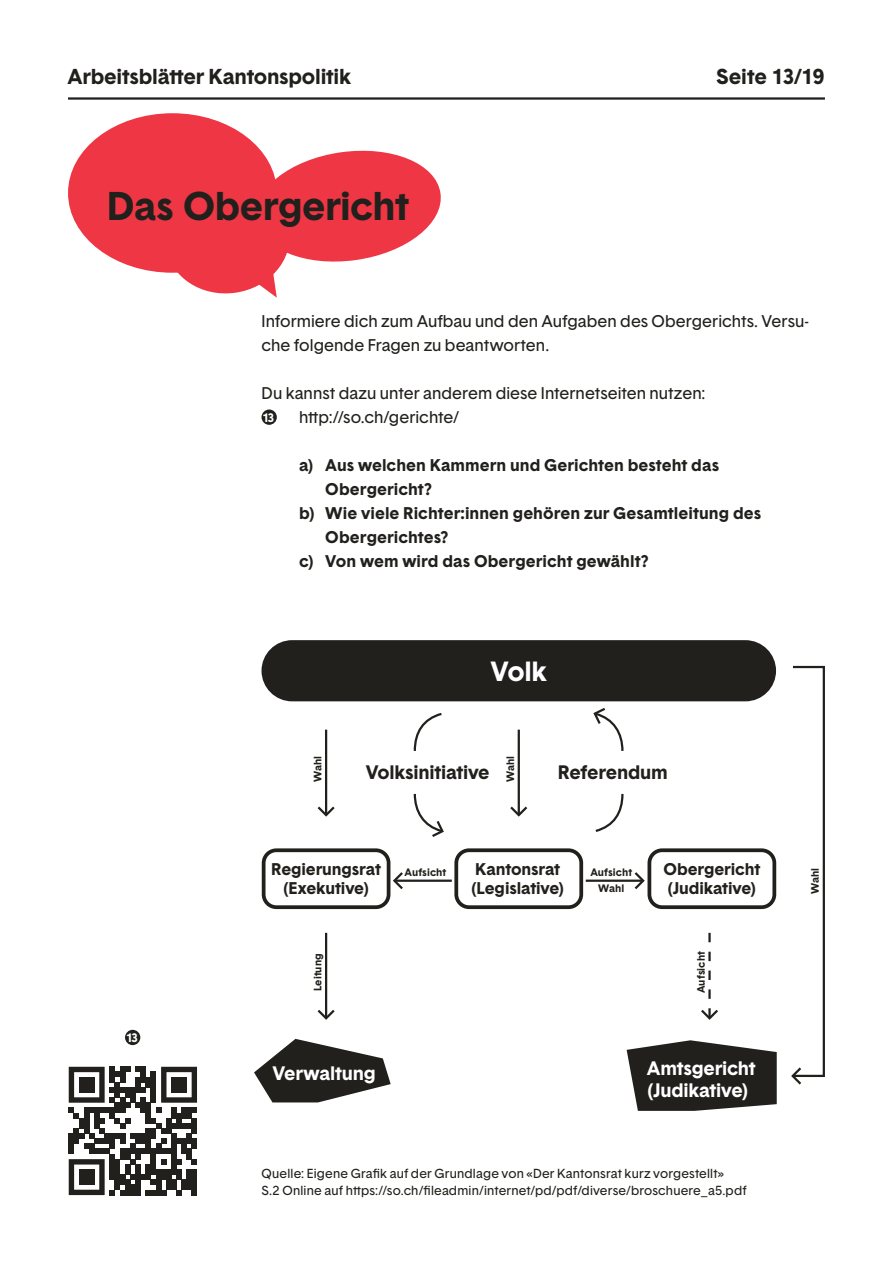
<style>
.page{position:relative;width:893px;height:1263px;background:#fff}
.page>*{position:absolute;margin:0;border:0;box-sizing:border-box;transform-origin:0 0}
.Untertitel{font:700 39px "Basetica";letter-spacing:-.01em;color:#21201c}
.Untertitel-2{font:700 27px "Basetica";color:#fff}
.Fließtext{font:700 21px "Basetica";letter-spacing:-.01em;color:#21201c}
.Untertitel-3{font:700 18.9px "Basetica";letter-spacing:-.01em;color:#fff}
.Untertitel-4{font:700 18.9px "Basetica";letter-spacing:-.01em;color:#21201c}
.Fließtext-2{font:16.5px/24px "Basetica";letter-spacing:.005em;color:#21201c}
.Fließtext-3{font:700 16.5px/24px "Basetica";letter-spacing:.005em;color:#21201c}
.Untertitel-5{font:700 16.5px/19.5px "Basetica";letter-spacing:-.005em;color:#21201c}
.Fließtext-4{font:12.75px/16.5px "Basetica";letter-spacing:.015em;color:#21201c}
.Fließtext-5{font:700 12px "Basetica";color:#fff}
.Untertitel-6{font:700 10.5px "Basetica";letter-spacing:.01em;color:#21201c}
</style>
<div class="page">
<div style="left:68px;top:113px;width:209px;height:160px;background:#ee3644;border-radius:50%"></div>
<div style="left:261px;top:640px;width:515px;height:61px;background:#21201c;border-radius:31px"></div>
<svg style="left:254px;top:1039px;width:137px;height:63px"></svg>
<svg style="left:627px;top:1040px;width:150px;height:71px;background:#403f3b"></svg>
<div style="left:262px;top:848px;width:128px;height:61px;border:4px solid #21201c;border-radius:13px"></div>
<div style="left:454px;top:848px;width:129px;height:61px;border:4px solid #21201c;border-radius:13px"></div>
<div style="left:647px;top:848px;width:129px;height:61px;border:4px solid #21201c;border-radius:13px"></div>
<hr style="left:325px;top:730px;width:2px;height:84px;background:#21201c">
<hr style="left:395px;top:879px;width:57px;height:3px;background:#21201c">
<hr style="left:586px;top:879px;width:57px;height:3px;background:#21201c">
<hr style="left:325px;top:933px;width:2px;height:85px;background:#21201c">
<hr style="left:518px;top:730px;width:2px;height:84px;background:#21201c">
<div style="left:792px;top:666px;width:33px;height:411px;border:2px solid #21201c"></div>
<svg style="left:317px;top:804px;width:18px;height:13px"></svg>
<svg style="left:393px;top:872px;width:12px;height:18px"></svg>
<svg style="left:632px;top:872px;width:13px;height:18px"></svg>
<svg style="left:317px;top:1007px;width:18px;height:13px"></svg>
<svg style="left:701px;top:933px;width:17px;height:87px"></svg>
<svg style="left:510px;top:804px;width:18px;height:13px"></svg>
<svg style="left:791px;top:1065px;width:13px;height:20px"></svg>
<hr style="left:68px;top:97px;width:757px;height:3px;background:#21201c">
<svg style="left:413px;top:793px;width:31px;height:44px"></svg>
<svg style="left:593px;top:708px;width:31px;height:43px"></svg>
<svg style="left:413px;top:713px;width:29px;height:38px"></svg>
<svg style="left:595px;top:793px;width:29px;height:39px"></svg>
<div style="left:261px;top:409px;width:16px;height:16px;background:#21201c;border-radius:50%"></div>
<div style="left:125px;top:1030px;width:15px;height:15px;background:#21201c;border-radius:50%"></div>
<svg style="left:69px;top:1067px;width:128px;height:128px"></svg>
<div style="left:79px;top:1077px;width:15px;height:15px;background:#21201c"></div>
<div style="left:171px;top:1077px;width:16px;height:15px;background:#21201c"></div>
<div style="left:79px;top:1169px;width:15px;height:16px;background:#21201c"></div>
<svg style="left:162px;top:145px;width:279px;height:153px"></svg>
<p class="Fließtext" style="left:68px;top:62px;width:285px">Arbeitsblätter Kantonspolitik</p>
<p class="Untertitel" style="left:107px;top:179px;width:304px">Das Obergericht</p>
<p class="Fließtext" style="left:716px;top:62px;width:110px">Seite 13/19</p>
<p class="Fließtext-2" style="left:261px;top:309px;width:549px">Informiere dich zum Aufbau und den Aufgaben des Obergerichts. Versu&shy;che folgende Fragen zu beantworten.</p>
<p class="Fließtext-2" style="left:261px;top:381px;width:445px">Du kannst dazu unter anderem diese Internetseiten nutzen:</p>
<p class="Fließtext-2" style="left:299px;top:405px;width:162px">http://so.ch/gerichte/</p>
<p class="Fließtext-3" style="left:325px;top:453px;width:395px;text-indent:-26px">a) Aus welchen Kammern und Gerichten besteht das<br>Obergericht?</p>
<p class="Fließtext-3" style="left:325px;top:501px;width:437px;text-indent:-26px">b) Wie viele Richter:innen gehören zur Gesamtleitung des<br>Obergerichtes?</p>
<p class="Fließtext-3" style="left:299px;top:549px;width:351px">c) Von wem wird das Obergericht gewählt?</p>
<p class="Fließtext-5" style="left:263px;top:409px;width:13px">13</p>
<p class="Fließtext-5" style="left:126px;top:1029px;width:13px">13</p>
<p class="Untertitel-6" style="left:311px;top:782px;width:28px;rotate:-90deg">Wahl</p>
<p class="Untertitel-2" style="left:491px;top:653px;width:58px">Volk</p>
<p class="Untertitel-4" style="left:366px;top:759px;width:125px">Volksinitiative</p>
<p class="Untertitel-6" style="left:503px;top:782px;width:28px;rotate:-90deg">Wahl</p>
<p class="Untertitel-4" style="left:558px;top:759px;width:111px">Referendum</p>
<p class="Untertitel-5" style="left:271px;top:859px;width:111px;text-align:center">Regierungsrat (Exekutive)</p>
<p class="Untertitel-5" style="left:471px;top:859px;width:95px">Kantonsrat (Legislative)</p>
<p class="Untertitel-6" style="left:404px;top:865px;width:43px">Aufsicht</p>
<p class="Untertitel-6" style="left:590px;top:865px;width:43px">Aufsicht</p>
<p class="Untertitel-6" style="left:598px;top:881px;width:28px">Wahl</p>
<p class="Untertitel-5" style="left:663px;top:859px;width:98px">Obergericht (Judikative)</p>
<p class="Untertitel-6" style="left:311px;top:991px;width:40px;rotate:-90deg">Leitung</p>
<p class="Untertitel-6" style="left:694px;top:993px;width:43px;rotate:-90deg">Aufsicht</p>
<p class="Untertitel-3" style="left:272px;top:1060px;width:105px">Verwaltung</p>
<p class="Untertitel-3" style="left:647px;top:1055px;width:110px">Amtsgericht</p>
<p class="Untertitel-3" style="left:647px;top:1078px;width:103px">(Judikative)</p>
<p class="Fließtext-4" style="left:261px;top:1165px;width:487px">Quelle: Eigene Grafik auf der Grundlage von «Der Kantonsrat kurz vorgestellt»<br>S.2 Online auf https://so.ch/fileadmin/internet/pd/pdf/diverse/broschuere_a5.pdf</p>
<p class="Untertitel-6" style="left:808px;top:894px;width:28px;rotate:-90deg">Wahl</p>
</div>
